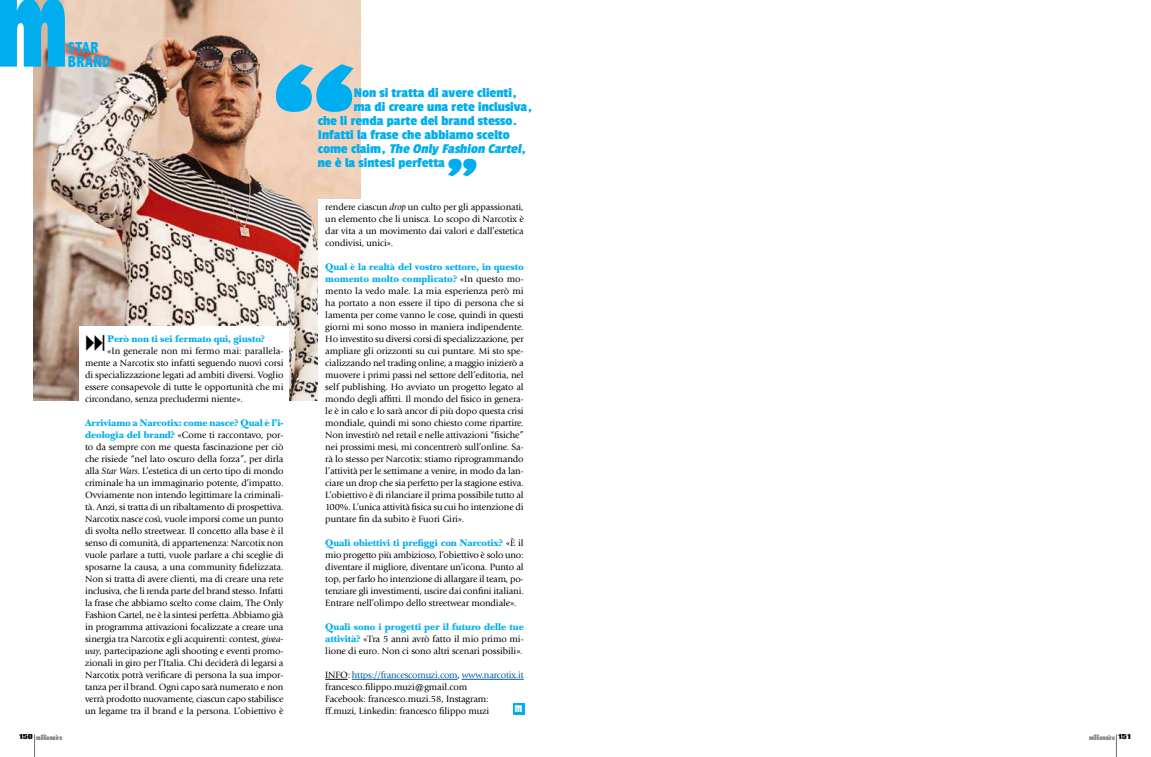
<style>
.page{position:relative;width:1151px;height:757px;background:#fff}
.page>*{position:absolute;margin:0;border:0;box-sizing:border-box;transform-origin:0 0}
.t1{font:183.4px "Passion One";color:#00aeef;scale:1.1 1}
.t2{font:67.5px "Passion One";color:#00aeef;scale:1.1 1}
.t3{font:800 condensed 16px/14px "Abadi";letter-spacing:.01em;color:#00aeef}
.t4{font:14px "Passion One";color:#00aeef;scale:1.1 1}
.t5{font:italic 14px "Passion One";color:#00aeef;scale:1.1 1}
.t6{font:800 condensed 13px "Futura";color:#fff;scale:.7 1}
.t7{font:900 10px/12px "New Baskerville Std";letter-spacing:-.01em;color:#00aeef}
.t8{font:9.5px/12px "Giovanni";letter-spacing:-.01em;color:#000;text-align:justify}
.t9{font:700 condensed 7px "Futura";color:#6d6e71}
.s1{font-style:normal}
.s2{font-family:"New Baskerville Std";font-weight:900;font-size:10px;color:#00aeef}
.s3{font-style:italic}
.s4{font-family:"Giovanni";font-weight:400;font-size:9.5px;color:#000}
.s5{color:#005da4}
.s6{font-family:"Impact LT Std";font-weight:400;font-stretch:normal;color:#000}
</style>
<div class="page">
<svg style="left:34px;top:734px;width:1px;height:23px"></svg>
<svg style="left:1116px;top:734px;width:1px;height:23px"></svg>
<img style="left:34px;top:0;width:326px;height:401px">
<div style="left:79px;top:326px;width:210px;height:99px;background:#fff"></div>
<div style="left:318px;top:199px;width:210px;height:280px;background:#fff"></div>
<svg style="left:325px;top:679px;width:23px;height:1px"></svg>
<hr style="left:352px;top:679px;width:106px;height:1px;background:#005da4">
<hr style="left:462px;top:679px;width:62px;height:1px;background:#005da4">
<div style="left:513px;top:703px;width:11px;height:11px;background:#00aeef"></div>
<svg style="left:0;top:0;width:65px;height:67px;background:#25b3e7"></svg>
<h3 class="t3" style="left:68px;top:40px;width:44px">STAR<br>BRAND</h3>
<h1 class="t1" style="left:273px;top:30px;width:82px">“</h1>
<h3 class="t4" style="left:354px;top:86px;width:150px">Non si tratta di avere clienti,</h3>
<h3 class="t4" style="left:354px;top:100px;width:164px">ma di creare una rete inclusiva,</h3>
<h3 class="t4" style="left:318px;top:114px;width:183px">che li renda parte del brand stesso.</h3>
<h3 class="t4" style="left:318px;top:128px;width:176px">Infatti la frase che abbiamo scelto</h3>
<h3 class="t5" style="left:318px;top:142px;width:191px"><span class="s1">c o m e c l a i m ,</span> The Only Fashion Cartel<span class="s1">,</span></h3>
<h3 class="t4" style="left:318px;top:156px;width:117px">ne è la sintesi perfetta</h3>
<h2 class="t2" style="left:447px;top:146px;width:31px">”</h2>
<p class="t7" style="left:107px;top:333px;width:159px">Però non ti sei fermato qui, giusto?</p>
<p class="t8" style="left:85px;top:345px;width:200px;text-indent:22px">«In generale non mi fermo mai: parallela&shy;mente a Narcotix sto infatti seguendo nuovi corsi di specializzazione legati ad ambiti diversi. Voglio essere consapevole di tutte le opportunità che mi circondano, senza precludermi niente».</p>
<p class="t7" style="left:85px;top:417px;width:200px">Arriviamo a Narcotix: come nasce? Qual è l’i-</p>
<p class="t8" style="left:85px;top:429px;width:200px"><span class="s2">deologia del brand?</span> «Come ti raccontavo, por&shy;to da sempre con me questa fascinazione per ciò che risiede “nel lato oscuro della forza”, per dirla alla <span class="s3">Star Wars</span>. L’estetica di un certo tipo di mondo criminale ha un immaginario potente, d’impatto.<br>Ovviamente non intendo legittimare la criminali&shy;tà. Anzi, si tratta di un ribaltamento di prospettiva.<br>Narcotix nasce così, vuole imporsi come un punto di svolta nello streetwear. Il concetto alla base è il senso di comunità, di appartenenza: Narcotix non vuole parlare a tutti, vuole parlare a chi sceglie di sposarne la causa, a una community fidelizzata.<br>Non si tratta di avere clienti, ma di creare una rete inclusiva, che li renda parte del brand stesso. Infatti la frase che abbiamo scelto come claim, The Only Fashion Cartel, ne è la sintesi perfetta. Abbiamo già in programma attivazioni focalizzate a creare una sinergia tra Narcotix e gli acquirenti: contest, <span class="s3">givea&shy;way</span>, partecipazione agli shooting e eventi promo&shy;zionali in giro per l’Italia. Chi deciderà di legarsi a Narcotix potrà verificare di persona la sua impor&shy;tanza per il brand. Ogni capo sarà numerato e non verrà prodotto nuovamente, ciascun capo stabilisce un legame tra il brand e la persona. L’obiettivo è</p>
<p class="t8" style="left:325px;top:201px;width:200px">rendere ciascun <span class="s3">drop</span> un culto per gli appassionati, un elemento che li unisca. Lo scopo di Narcotix è dar vita a un movimento dai valori e dall’estetica condivisi, unici».</p>
<p class="t7" style="left:325px;top:261px;width:200px">Qual è la realtà del vostro settore, in questo momento molto complicato? <span class="s4">«In questo mo-</span></p>
<p class="t8" style="left:325px;top:285px;width:200px">mento la vedo male. La mia esperienza però mi ha portato a non essere il tipo di persona che si lamenta per come vanno le cose, quindi in questi giorni mi sono mosso in maniera indipendente.<br>Ho investito su diversi corsi di specializzazione, per ampliare gli orizzonti su cui puntare. Mi sto spe&shy;cializzando nel trading online, a maggio inizierò a muovere i primi passi nel settore dell’editoria, nel self publishing. Ho avviato un progetto legato al mondo degli affitti. Il mondo del fisico in genera&shy;le è in calo e lo sarà ancor di più dopo questa crisi mondiale, quindi mi sono chiesto come ripartire.<br>Non investirò nel retail e nelle attivazioni “fisiche” nei prossimi mesi, mi concentrerò sull’online. Sa&shy;rà lo stesso per Narcotix: stiamo riprogrammando l’attività per le settimane a venire, in modo da lan&shy;ciare un drop che sia perfetto per la stagione estiva.<br>L’obiettivo è di rilanciare il prima possibile tutto al 100%. L’unica attività fisica su cui ho intenzione di puntare fin da subito è Fuori Giri».</p>
<p class="t7" style="left:325px;top:537px;width:200px">Quali obiettivi ti prefiggi con Narcotix? <span class="s4">«È il</span></p>
<p class="t8" style="left:325px;top:549px;width:200px">mio progetto più ambizioso, l’obiettivo è solo uno: diventare il migliore, diventare un’icona. Punto al top, per farlo ho intenzione di allargare il team, po&shy;tenziare gli investimenti, uscire dai confini italiani.<br>Entrare nell’olimpo dello streetwear mondiale».</p>
<p class="t7" style="left:325px;top:621px;width:200px">Quali sono i progetti per il futuro delle tue</p>
<p class="t8" style="left:325px;top:633px;width:200px"><span class="s2">attività?</span> «Tra 5 anni avrò fatto il mio primo mi&shy;lione di euro. Non ci sono altri scenari possibili».</p>
<p class="t8" style="left:325px;top:669px;width:200px;text-align:left">INFO: <span class="s5">https://francescomuzi.com</span>, <span class="s5">www.narcotix.it </span>francesco.filippo.muzi@gmail.com<br>Facebook: francesco.muzi.58, Instagram:<br>ff.muzi, Linkedin: francesco filippo muzi</p>
<h3 class="t6" style="left:515px;top:699px;width:12px">m</h3>
<p class="t9" style="left:19px;top:733px;width:45px"><span class="s6">150</span> millionaire</p>
<p class="t9" style="left:1089px;top:733px;width:43px">millionaire <span class="s6">151</span></p>
</div>
